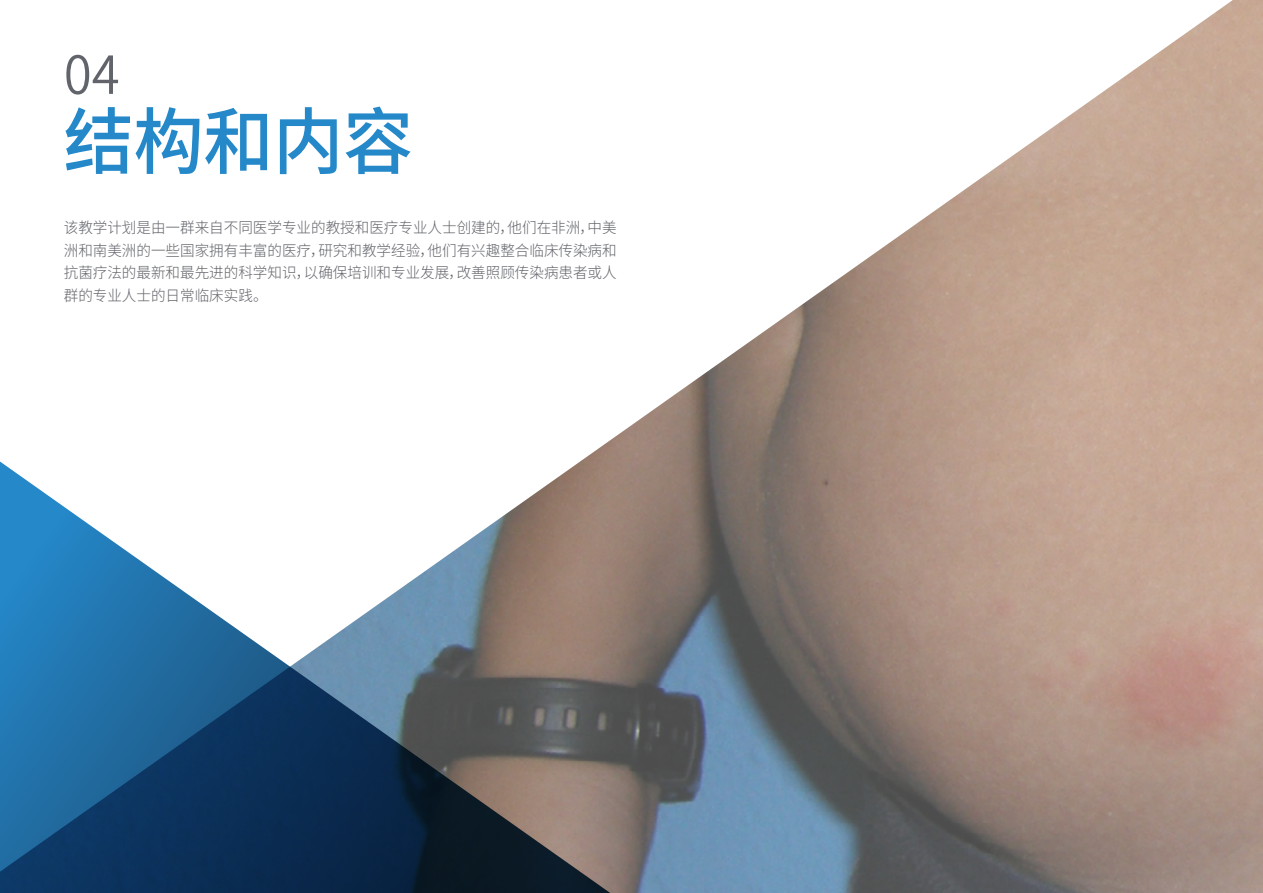
<style>
.page{position:relative;width:1263px;height:893px;background:#fff}
.page>*{position:absolute;margin:0;border:0;box-sizing:border-box;transform-origin:0 0}
.t1{font:500 72px "Source Han Sans CN";color:#2488c9}
.t2{font:52.5px "Source Han Sans CN";color:#61646a}
.t3{font:300 15px/22.5px "Source Han Sans CN";color:#61646a;text-align:justify}
</style>
<div class="page">
<img style="left:602px;top:0;width:661px;height:893px">
<svg style="left:0;top:446px;width:640px;height:447px"></svg>
<h2 class="t2" style="left:64px;top:45px;width:57px">04</h2>
<h1 class="t1" style="left:64px;top:101px;width:351px">结构和内容</h1>
<p class="t3" style="left:64px;top:217px;width:554px">该教学计划是由一群来自不同医学专业的教授和医疗专业人士创建的，他们在非洲，中美洲和南美洲的一些国家拥有丰富的医疗，研究和教学经验，他们有兴趣整合临床传染病和抗菌疗法的最新和最先进的科学知识，以确保培训和专业发展，改善照顾传染病患者或人群的专业人士的日常临床实践。</p>
</div>
